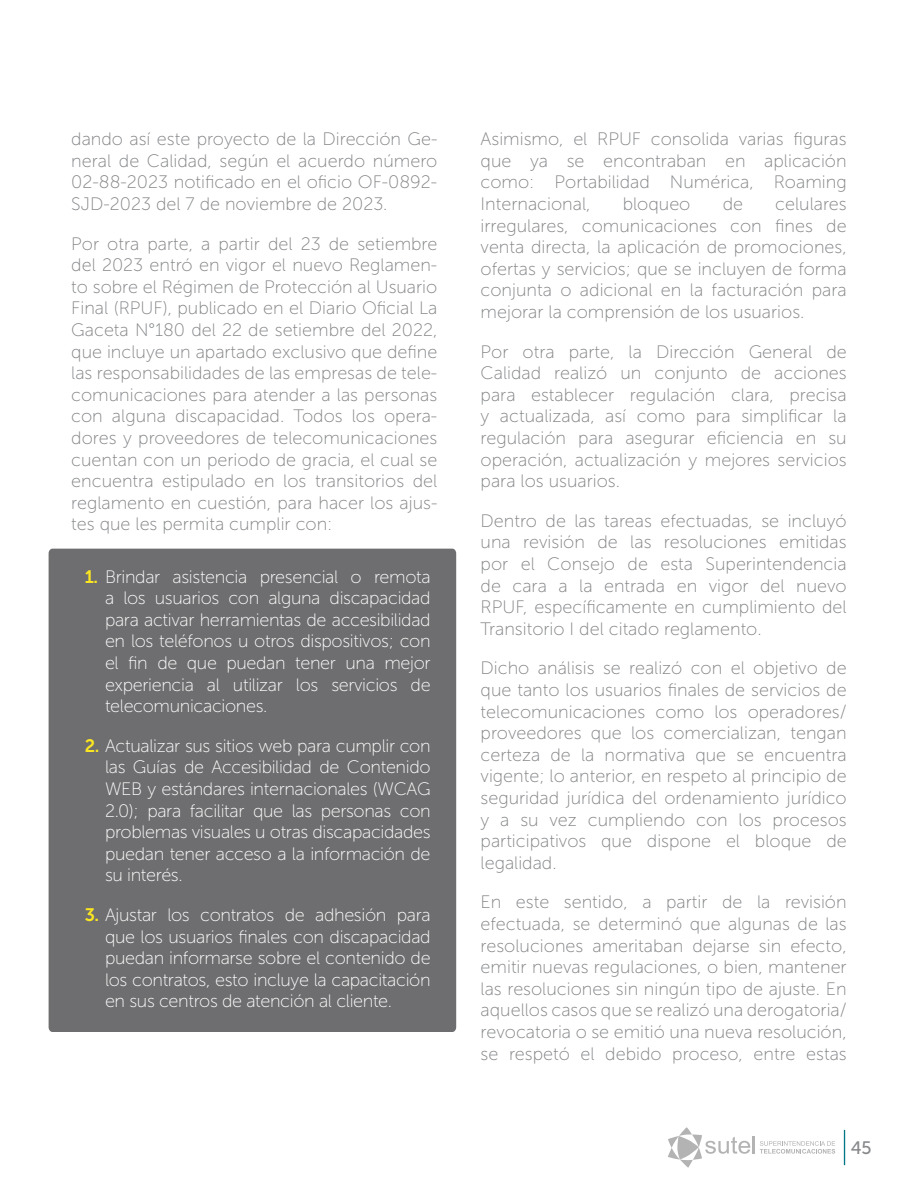
<style>
.page{position:relative;width:918px;height:1188px;background:#fff}
.page>*{position:absolute;margin:0;border:0;box-sizing:border-box;transform-origin:0 0}
.t1{font:18px/21.6px "Museo Sans 100";color:#808285;text-align:justify}
.t2{font:18px/21.6px "Museo Sans 100";letter-spacing:-.02em;color:#fff;text-align:justify}
.t3{font:18px "Museo Sans 500";color:#86888a}
.s1{font-family:"Museo Sans 700";color:#fce621}
</style>
<div class="page">
<svg style="left:668px;top:1127px;width:167px;height:41px"></svg>
<hr style="left:844px;top:1130px;width:1px;height:35px;background:#007687">
<div style="left:49px;top:549px;width:407px;height:483px;background:#6e6e70"></div>
<p class="t1" style="left:71px;top:128px;width:368px">dando así este proyecto de la Dirección Ge&shy;neral de Calidad, según el acuerdo número 02-88-2023 notificado en el oficio OF-0892- SJD-2023 del 7 de noviembre de 2023.</p>
<p class="t1" style="left:71px;top:233px;width:368px">Por otra parte, a partir del 23 de setiembre del 2023 entró en vigor el nuevo Reglamen&shy;to sobre el Régimen de Protección al Usuario Final (RPUF), publicado en el Diario Oficial La Gaceta N°180 del 22 de setiembre del 2022, que incluye un apartado exclusivo que define las responsabilidades de las empresas de tele&shy;comunicaciones para atender a las personas con alguna discapacidad. Todos los opera&shy;dores y proveedores de telecomunicaciones cuentan con un periodo de gracia, el cual se encuentra estipulado en los transitorios del reglamento en cuestión, para hacer los ajus&shy;tes que les permita cumplir con:</p>
<p class="t2" style="left:105px;top:566px;width:327px;text-indent:-20px"><span class="s1">1.</span> Brindar asistencia presencial o remota a los usuarios con alguna discapacidad para activar herramientas de accesibilidad en los teléfonos u otros dispositivos; con el fin de que puedan tener una mejor experiencia al utilizar los servicios de telecomunicaciones.</p>
<p class="t2" style="left:105px;top:735px;width:327px;text-indent:-20px"><span class="s1">2.</span> Actualizar sus sitios web para cumplir con las Guías de Accesibilidad de Contenido WEB y estándares internacionales (WCAG 2.0); para facilitar que las personas con problemas visuales u otras discapacidades puedan tener acceso a la información de su interés.</p>
<p class="t2" style="left:105px;top:904px;width:327px;text-indent:-20px"><span class="s1">3.</span> Ajustar los contratos de adhesión para que los usuarios finales con discapacidad puedan informarse sobre el contenido de los contratos, esto incluye la capacitación en sus centros de atención al cliente.</p>
<p class="t1" style="left:481px;top:128px;width:368px">Asimismo, el RPUF consolida varias figuras que ya se encontraban en aplicación como: Portabilidad Numérica, Roaming Internacional,</p>
<p class="t1" style="left:481px;top:193px;width:368px;text-indent:295px">celulares irregulares, comunicaciones con fines de venta directa, la aplicación de promociones, ofertas y servicios; que se incluyen de forma conjunta o adicional en la facturación para mejorar la comprensión de los usuarios.</p>
<p class="t1" style="left:481px;top:341px;width:368px">Por otra parte, la Dirección General de Calidad realizó un conjunto de acciones para establecer regulación clara, precisa y actualizada, así como para simplificar la regulación para asegurar eficiencia en su operación, actualización y mejores servicios para los usuarios.</p>
<p class="t1" style="left:481px;top:510px;width:368px">Dentro de las tareas efectuadas, se incluyó una revisión de las resoluciones emitidas por el Consejo de esta Superintendencia de cara a la entrada en vigor del nuevo RPUF, específicamente en cumplimiento del Transitorio I del citado reglamento.</p>
<p class="t1" style="left:481px;top:658px;width:368px">Dicho análisis se realizó con el objetivo de que tanto los usuarios finales de servicios de telecomunicaciones como los operadores/ proveedores que los comercializan, tengan certeza de la normativa que se encuentra vigente; lo anterior, en respeto al principio de seguridad jurídica del ordenamiento jurídico y a su vez cumpliendo con los procesos participativos que dispone el bloque de legalidad.</p>
<p class="t1" style="left:481px;top:892px;width:368px">En este sentido, a partir de la revisión efectuada, se determinó que algunas de las resoluciones ameritaban dejarse sin efecto, emitir nuevas regulaciones, o bien, mantener las resoluciones sin ningún tipo de ajuste. En aquellos casos que se realizó una derogatoria/ revocatoria o se emitió una nueva resolución, se respetó el debido proceso, entre estas</p>
<p class="t1" style="left:623px;top:193px;width:69px">bloqueo</p>
<p class="t1" style="left:723px;top:193px;width:22px">de</p>
<p class="t3" style="left:851px;top:1137px;width:23px">45</p>
</div>
